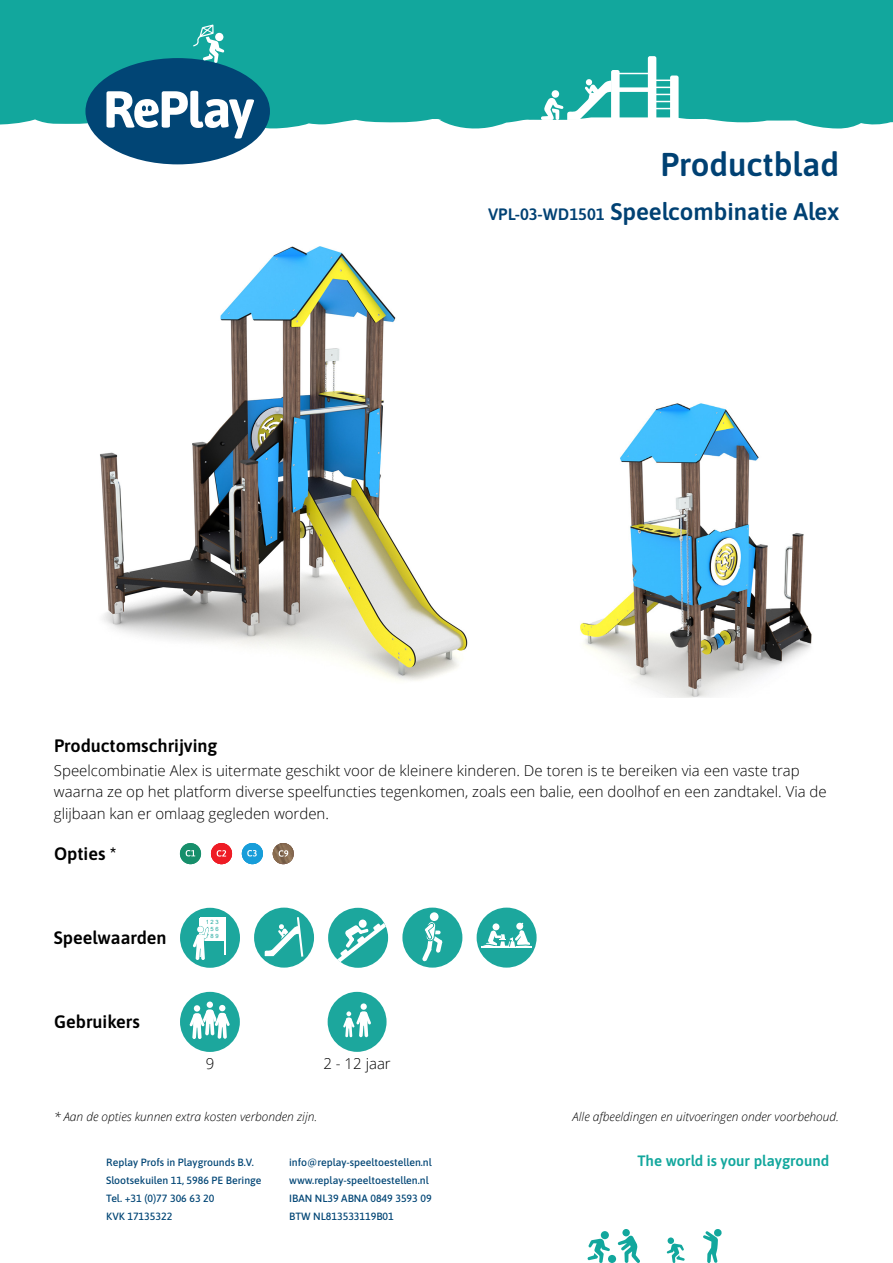
<style>
.page{position:relative;width:893px;height:1263px;background:#fff}
.page>*{position:absolute;margin:0;border:0;box-sizing:border-box;transform-origin:0 0}
.t1{font:600 33px "Asap";color:#004173}
.t2{font:600 24px "Asap";color:#004173}
.t3{font:600 18px "Asap";color:#000}
.t4{font:300 15px/21px "Open Sans";color:#000}
.t5{font:600 15px "Asap";color:#12a79d}
.t6{font:italic 300 12px "Open Sans";color:#000}
.t7{font:500 10.5px/18px "Asap";color:#014575}
.t8{font:5.85px/6.9px "Arial";color:#1ca79d;text-align:justify}
.s1{font-size:16.5px}
</style>
<div class="page">
<div style="left:0;top:0;width:893px;height:129px;background:#12a79d"></div>
<svg style="left:703px;top:1229px;width:18px;height:34px"></svg>
<div style="left:608px;top:1255px;width:8px;height:8px;background:#12a79d;border-radius:50%"></div>
<div style="left:601px;top:1231px;width:8px;height:8px;background:#12a79d;border-radius:50%"></div>
<svg style="left:587px;top:1238px;width:23px;height:25px"></svg>
<div style="left:668px;top:1237px;width:6px;height:7px;background:#12a79d;border-radius:50%"></div>
<svg style="left:667px;top:1243px;width:18px;height:20px"></svg>
<svg style="left:618px;top:1235px;width:22px;height:28px"></svg>
<div style="left:622px;top:1229px;width:8px;height:7px;background:#12a79d;border-radius:50%"></div>
<svg style="left:85px;top:24px;width:185px;height:140px"></svg>
<hr style="left:615px;top:73px;width:35px;height:1px;background:#fff">
<div style="left:615px;top:87px;width:35px;height:5px;background:#fff"></div>
<svg style="left:648px;top:56px;width:31px;height:64px"></svg>
<svg style="left:541px;top:70px;width:79px;height:50px"></svg>
<div style="left:552px;top:90px;width:7px;height:8px;background:#fff;border-radius:50%"></div>
<div style="left:180px;top:992px;width:60px;height:60px;background:#1ca79d;border-radius:50%"></div>
<div style="left:206px;top:1001px;width:7px;height:7px;background:#74c9c3;border-radius:50%"></div>
<div style="left:207px;top:1001px;width:6px;height:7px;background:#fff;border-radius:50%"></div>
<svg style="left:189px;top:1005px;width:41px;height:34px"></svg>
<div style="left:328px;top:992px;width:59px;height:60px;background:#1ca79d;border-radius:50%"></div>
<div style="left:361px;top:1003px;width:6px;height:7px;background:#fff;border-radius:50%"></div>
<svg style="left:343px;top:1011px;width:28px;height:27px"></svg>
<img style="left:100px;top:246px;width:368px;height:435px">
<img style="left:580px;top:403px;width:232px;height:295px">
<div style="left:254px;top:908px;width:60px;height:59px;background:#1ca79d;border-radius:50%"></div>
<svg style="left:264px;top:917px;width:39px;height:40px"></svg>
<div style="left:328px;top:908px;width:60px;height:60px;background:#1ca79d;border-radius:50%"></div>
<svg style="left:359px;top:919px;width:8px;height:9px"></svg>
<svg style="left:337px;top:923px;width:49px;height:39px"></svg>
<div style="left:180px;top:843px;width:21px;height:21px;background:#178f6b;border-radius:50%"></div>
<svg style="left:186px;top:850px;width:9px;height:6px"></svg>
<div style="left:211px;top:843px;width:21px;height:21px;background:#ee1c25;border-radius:50%"></div>
<svg style="left:217px;top:850px;width:9px;height:7px"></svg>
<div style="left:242px;top:843px;width:21px;height:21px;background:#179dd9;border-radius:50%"></div>
<svg style="left:247px;top:850px;width:10px;height:6px"></svg>
<svg style="left:273px;top:843px;width:21px;height:21px"></svg>
<img style="left:273px;top:843px;width:20px;height:20px">
<svg style="left:279px;top:850px;width:9px;height:7px"></svg>
<div style="left:180px;top:908px;width:60px;height:60px;background:#1ca79d;border-radius:50%"></div>
<div style="left:201px;top:918px;width:23px;height:23px;background:#fff"></div>
<hr style="left:224px;top:918px;width:2px;height:37px;background:#fff">
<hr style="left:199px;top:918px;width:2px;height:38px;background:#fff">
<svg style="left:193px;top:927px;width:16px;height:33px"></svg>
<div style="left:402px;top:908px;width:60px;height:59px;background:#1ca79d;border-radius:50%"></div>
<div style="left:430px;top:912px;width:9px;height:9px;background:#fff;border-radius:50%"></div>
<svg style="left:422px;top:921px;width:20px;height:40px"></svg>
<div style="left:477px;top:908px;width:60px;height:59px;background:#1ca79d;border-radius:50%"></div>
<div style="left:516px;top:923px;width:7px;height:7px;background:#fff;border-radius:50%"></div>
<div style="left:493px;top:923px;width:6px;height:7px;background:#fff;border-radius:50%"></div>
<hr style="left:481px;top:946px;width:51px;height:2px;background:#fff">
<svg style="left:483px;top:930px;width:48px;height:17px"></svg>
<h1 class="t1" style="left:660px;top:142px;width:180px">Productblad</h1>
<p class="t3" style="left:54px;top:733px;width:165px">Productomschrijving</p>
<p class="t2" style="left:488px;top:195px;width:352px"><span class="s1">VPL-03-WD1501</span> Speelcombinatie Alex</p>
<p class="t4" style="left:54px;top:760px;width:774px">Speelcombinatie Alex is uitermate geschikt voor de kleinere kinderen. De toren is te bereiken via een vaste trap waarna ze op het platform diverse speelfuncties tegenkomen, zoals een balie, een doolhof en een zandtakel. Via de glijbaan kan er omlaag gegleden worden.</p>
<p class="t3" style="left:54px;top:841px;width:64px">Opties *</p>
<p class="t3" style="left:54px;top:925px;width:114px">Speelwaarden</p>
<p class="t3" style="left:54px;top:1009px;width:87px">Gebruikers</p>
<p class="t8" style="left:206px;top:919px;width:14px">1 2 3<br>4 5 6<br>7 8 9</p>
<p class="t4" style="left:206px;top:1053px;width:10px">9</p>
<p class="t4" style="left:323px;top:1053px;width:69px">2 - 12 jaar</p>
<p class="t6" style="left:54px;top:1108px;width:265px">* Aan de opties kunnen extra kosten verbonden zijn.</p>
<p class="t6" style="left:573px;top:1108px;width:268px">Alle afbeeldingen en uitvoeringen onder voorbehoud.</p>
<p class="t7" style="left:106px;top:1153px;width:157px">Replay Profs in Playgrounds B.V.<br>Slootsekuilen 11, 5986 PE Beringe<br>Tel. +31 (0)77 306 63 20<br>KVK 17135322</p>
<p class="t7" style="left:289px;top:1153px;width:144px">info@replay-speeltoestellen.nl www.replay-speeltoestellen.nl<br>IBAN NL39 ABNA 0849 3593 09<br>BTW NL813533119B01</p>
<p class="t5" style="left:638px;top:1151px;width:193px">The world is your playground</p>
</div>
